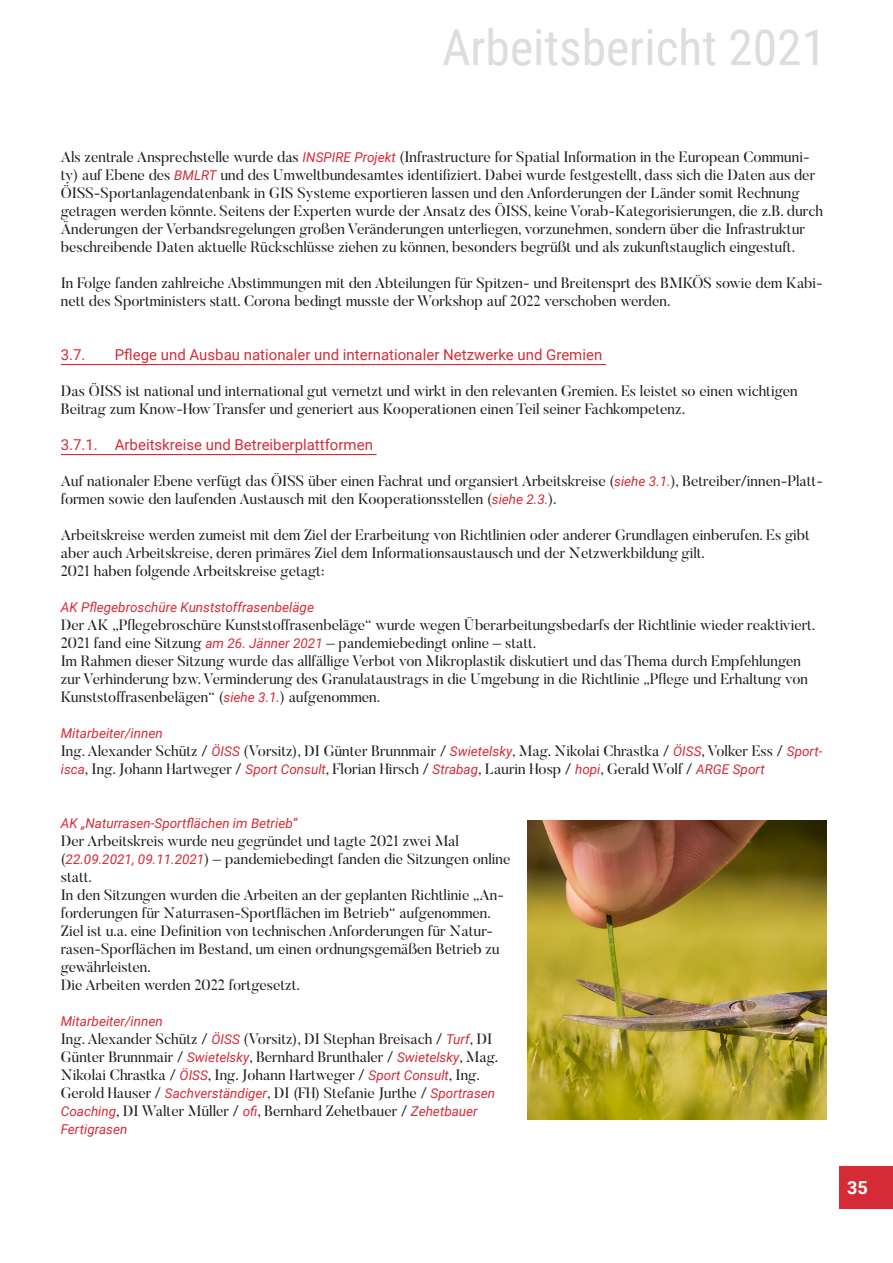
<style>
.page{position:relative;width:893px;height:1263px;background:#fff}
.page>*{position:absolute;margin:0;border:0;box-sizing:border-box;transform-origin:0 0}
.t1{font:49.5px "Roboto Condensed";color:#dcdddf}
.t2{font:700 18px "Roboto";color:#fff}
.t3{font:15px/18px "Butler";color:#231f20}
.t4{font:15px "Roboto";color:#d52b36}
.t5{font:italic 13.5px "Roboto";color:#d52b36}
.s1{font-family:"Roboto";font-style:italic;font-size:13.5px;color:#d52b36}
</style>
<div class="page">
<div style="left:839px;top:1166px;width:54px;height:43px;background:#d52b36"></div>
<hr style="left:61px;top:364px;width:545px;height:1px;background:#d52b36">
<hr style="left:61px;top:454px;width:316px;height:1px;background:#d52b36">
<img style="left:527px;top:821px;width:299px;height:299px">
<h1 class="t1" style="left:442px;top:13px;width:386px">Arbeitsbericht 2021</h1>
<p class="t3" style="left:61px;top:148px;width:764px">Als zentrale Ansprechstelle wurde das <span class="s1">INSPIRE Projekt</span> (Infrastructure for Spatial Information in the European Communi&shy;ty) auf Ebene des <span class="s1">BMLRT</span> und des Umweltbundesamtes identifiziert. Dabei wurde festgestellt, dass sich die Daten aus der ÖISS-Sportanlagendatenbank in GIS Systeme exportieren lassen und den Anforderungen der Länder somit Rechnung getragen werden könnte. Seitens der Experten wurde der Ansatz des ÖISS, keine Vorab-Kategorisierungen, die z.B. durch Änderungen der Verbandsregelungen großen Veränderungen unterliegen, vorzunehmen, sondern über die Infrastruktur beschreibende Daten aktuelle Rückschlüsse ziehen zu können, besonders begrüßt und als zukunftstauglich eingestuft.</p>
<p class="t3" style="left:61px;top:274px;width:764px">In Folge fanden zahlreiche Abstimmungen mit den Abteilungen für Spitzen- und Breitensprt des BMKÖS sowie dem Kabi&shy;nett des Sportministers statt. Corona bedingt musste der Workshop auf 2022 verschoben werden.</p>
<p class="t4" style="left:61px;top:344px;width:26px">3.7.</p>
<p class="t4" style="left:115px;top:344px;width:489px">Pflege und Ausbau nationaler und internationaler Netzwerke und Gremien</p>
<p class="t3" style="left:61px;top:382px;width:738px">Das ÖISS ist national und international gut vernetzt und wirkt in den relevanten Gremien. Es leistet so einen wichtigen<br>Beitrag zum Know-How Transfer und generiert aus Kooperationen einen Teil seiner Fachkompetenz.</p>
<p class="t4" style="left:61px;top:434px;width:314px">3.7.1. Arbeitskreise und Betreiberplattformen</p>
<p class="t3" style="left:61px;top:472px;width:764px">Auf nationaler Ebene verfügt das ÖISS über einen Fachrat und organsiert Arbeitskreise (<span class="s1">siehe 3.1.</span>), Betreiber/innen-Platt&shy;formen sowie den laufenden Austausch mit den Kooperationsstellen (<span class="s1">siehe 2.3.</span>).</p>
<p class="t3" style="left:61px;top:526px;width:751px">Arbeitskreise werden zumeist mit dem Ziel der Erarbeitung von Richtlinien oder anderer Grundlagen einberufen. Es gibt aber auch Arbeitskreise, deren primäres Ziel dem Informationsaustausch und der Netzwerkbildung gilt.</p>
<p class="t3" style="left:61px;top:562px;width:265px">2021 haben folgende Arbeitskreise getagt:</p>
<p class="t5" style="left:61px;top:598px;width:255px">AK Pflegebroschüre Kunststoffrasenbeläge</p>
<p class="t3" style="left:61px;top:616px;width:756px">Der AK „Pflegebroschüre Kunststoffrasenbeläge“ wurde wegen Überarbeitungsbedarfs der Richtlinie wieder reaktiviert.<br>2021 fand eine Sitzung <span class="s1">am 26. Jänner 2021</span> – pandemiebedingt online – statt.</p>
<p class="t3" style="left:61px;top:652px;width:749px">Im Rahmen dieser Sitzung wurde das allfällige Verbot von Mikroplastik diskutiert und das Thema durch Empfehlungen zur Verhinderung bzw. Verminderung des Granulataustrags in die Umgebung in die Richtlinie „Pflege und Erhaltung von<br>Kunststoffrasenbelägen“ (<span class="s1">siehe 3.1.</span>) aufgenommen.</p>
<p class="t5" style="left:61px;top:724px;width:103px">Mitarbeiter/innen</p>
<p class="t3" style="left:61px;top:742px;width:763px">Ing. Alexander Schütz / <span class="s1">ÖISS</span> (Vorsitz), DI Günter Brunnmair / <span class="s1">Swietelsky</span>, Mag. Nikolai Chrastka / <span class="s1">ÖISS</span>, Volker Ess / <span class="s1">Sport&shy;isca</span>, Ing. Johann Hartweger / <span class="s1">Sport Consult</span>, Florian Hirsch / <span class="s1">Strabag</span>, Laurin Hosp / <span class="s1">hopi</span>, Gerald Wolf / <span class="s1">ARGE Sport</span></p>
<p class="t5" style="left:61px;top:814px;width:238px">AK „Naturrasen-Sportflächen im Betrieb“</p>
<p class="t3" style="left:61px;top:832px;width:451px">Der Arbeitskreis wurde neu gegründet und tagte 2021 zwei Mal (<span class="s1">22.09.2021, 09.11.2021</span>) – pandemiebedingt fanden die Sitzungen online statt.</p>
<p class="t3" style="left:61px;top:886px;width:445px">In den Sitzungen wurden die Arbeiten an der geplanten Richtlinie „An&shy;forderungen für Naturrasen-Sportflächen im Betrieb“ aufgenommen.<br>Ziel ist u.a. eine Definition von technischen Anforderungen für Natur&shy;rasen-Sporflächen im Bestand, um einen ordnungsgemäßen Betrieb zu gewährleisten.</p>
<p class="t3" style="left:61px;top:976px;width:240px">Die Arbeiten werden 2022 fortgesetzt.</p>
<p class="t5" style="left:61px;top:1012px;width:103px">Mitarbeiter/innen</p>
<p class="t3" style="left:61px;top:1030px;width:439px">Ing. Alexander Schütz / <span class="s1">ÖISS</span> (Vorsitz), DI Stephan Breisach / <span class="s1">Turf</span>, DI Günter Brunnmair / <span class="s1">Swietelsky</span>, Bernhard Brunthaler / <span class="s1">Swietelsky</span>, Mag.<br>Nikolai Chrastka / <span class="s1">ÖISS</span>, Ing. Johann Hartweger / <span class="s1">Sport Consult</span>, Ing.<br>Gerold Hauser / <span class="s1">Sachverständiger</span>, DI (FH) Stefanie Jurthe / <span class="s1">Sportrasen Coaching</span>, DI Walter Müller / <span class="s1">ofi</span>, Bernhard Zehetbauer / <span class="s1">Zehetbauer</span></p>
<p class="t5" style="left:61px;top:1120px;width:68px">Fertigrasen</p>
<p class="t2" style="left:847px;top:1175px;width:22px">35</p>
</div>
